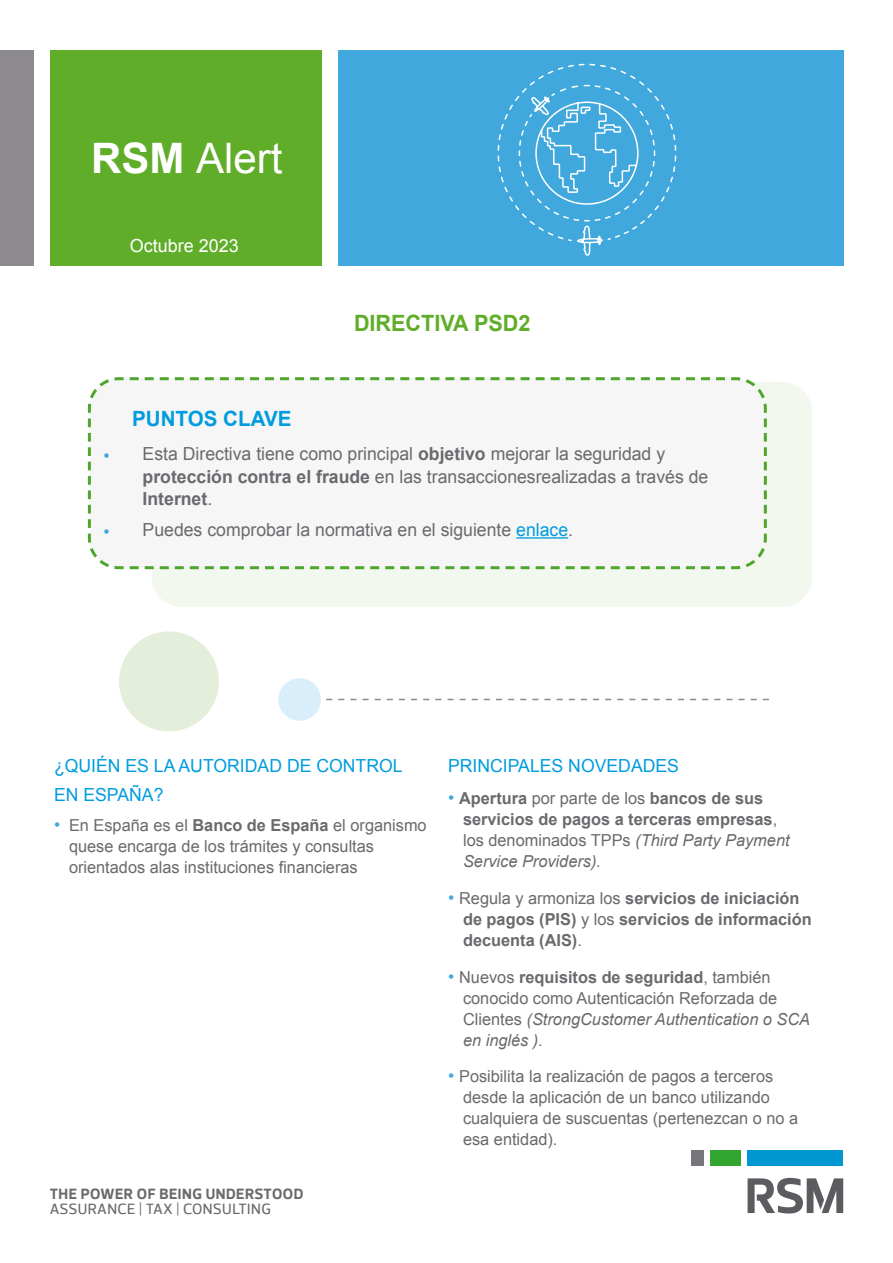
<style>
.page{position:relative;width:893px;height:1263px;background:#fff}
.page>*{position:absolute;margin:0;border:0;box-sizing:border-box;transform-origin:0 0}
.t1{font:42px "Arial";color:#fff}
.t2{font:700 22.5px "Arial";color:#60ad29;scale:.96 1}
.t3{font:700 21px "Arial";color:#009cde}
.t4{font:18px/22.5px "Arial";color:#6a696d}
.t5{font:18px/29.5px "Arial";color:#009cde}
.t6{font:18px "Arial";color:#fff}
.t7{font:16.5px/21px "Arial";color:#6a696d}
.t8{font:700 16.5px/21px "Arial";color:#6a696d}
.t9{font:700 15px "Prelo";letter-spacing:.03em;color:#6a696d}
.t10{font:500 15px "Prelo";letter-spacing:.02em;color:#6a696d}
.s1{font-weight:700}
.s2{color:#41a8dd}
.s3{color:#009cde}
.s4{font-size:18px;color:#41a8dd}
.s5{font-weight:400;font-size:18px;color:#41a8dd}
.s6{font-weight:400}
.s7{font-weight:400;font-style:italic}
.s8{font-style:italic}
</style>
<div class="page">
<div style="left:152px;top:382px;width:660px;height:225px;background:#f3f8ee;border-radius:30px"></div>
<div style="left:87px;top:377px;width:680px;height:193px;background:#f6f6f7"></div>
<div style="left:50px;top:50px;width:271px;height:216px;background:#60ad29"></div>
<div style="left:338px;top:50px;width:505px;height:216px;background:#41a8dd"></div>
<div style="left:0;top:50px;width:33px;height:216px;background:#8d8b90"></div>
<div style="left:747px;top:1150px;width:96px;height:16px;background:#0097d3"></div>
<div style="left:691px;top:1150px;width:12px;height:16px;background:#77767b"></div>
<div style="left:710px;top:1150px;width:31px;height:16px;background:#32a530"></div>
<svg style="left:747px;top:1178px;width:96px;height:35px"></svg>
<svg style="left:497px;top:63px;width:180px;height:193px"></svg>
<div style="left:119px;top:631px;width:100px;height:100px;background:#e3efda;border-radius:50%"></div>
<div style="left:278px;top:678px;width:43px;height:43px;background:#d8eefa;border-radius:50%"></div>
<svg style="left:326px;top:699px;width:443px;height:1px"></svg>
<h1 class="t1" style="left:91px;top:131px;width:193px"><span class="s1">RSM</span> Alert</h1>
<p class="t6" style="left:130px;top:233px;width:111px">Octubre 2023</p>
<h2 class="t2" style="left:354px;top:308px;width:185px">DIRECTIVA PSD2</h2>
<p class="t3" style="left:132px;top:405px;width:161px">PUNTOS CLAVE</p>
<p class="t4" style="left:143px;top:443px;width:567px;text-indent:-39px"><span class="s2">•</span> Esta Directiva tiene como principal <span class="s1">objetivo</span> mejorar la seguridad y <span class="s1">protección contra el fraude</span> en las transaccionesrealizadas a través de<br><span class="s1">Internet</span>.</p>
<p class="t4" style="left:104px;top:519px;width:471px"><span class="s2">•</span> Puedes comprobar la normativa en el siguiente <span class="s3">enlace</span>.</p>
<p class="t5" style="left:54px;top:751px;width:350px">¿QUIÉN ES LA AUTORIDAD DE CONTROL<br>EN ESPAÑA?</p>
<p class="t7" style="left:69px;top:814px;width:359px;text-indent:-15px"><span class="s4">•</span> En España es el <span class="s1">Banco de España</span> el organismo quese encarga de los trámites y consultas orientados alas instituciones financieras</p>
<p class="t9" style="left:50px;top:1185px;width:255px">THE POWER OF BEING UNDERSTOOD</p>
<p class="t10" style="left:50px;top:1200px;width:223px">ASSURANCE | TAX | CONSULTING</p>
<p class="t5" style="left:448px;top:751px;width:233px">PRINCIPALES NOVEDADES</p>
<p class="t8" style="left:463px;top:788px;width:328px;text-indent:-15px"><span class="s5">•</span> Apertura <span class="s6">por parte de los</span> bancos de sus servicios de pagos a terceras empresas<span class="s6">, los denominados TPPs</span> <span class="s7">(Third Party Payment Service Providers).</span></p>
<p class="t8" style="left:463px;top:888px;width:350px;text-indent:-15px"><span class="s5">•</span> <span class="s6">Regula y armoniza los</span> servicios de iniciación de pagos (PIS) <span class="s6">y los</span> servicios de información decuenta (AIS)<span class="s6">.</span></p>
<p class="t7" style="left:463px;top:966px;width:349px;text-indent:-15px"><span class="s4">•</span> Nuevos <span class="s1">requisitos de seguridad</span>, también conocido como Autenticación Reforzada de Clientes <span class="s8">(StrongCustomer Authentication o SCA en inglés ).</span></p>
<p class="t7" style="left:463px;top:1066px;width:337px;text-indent:-15px"><span class="s4">•</span> Posibilita la realización de pagos a terceros desde la aplicación de un banco utilizando cualquiera de suscuentas (pertenezcan o no a esa entidad).</p>
</div>
